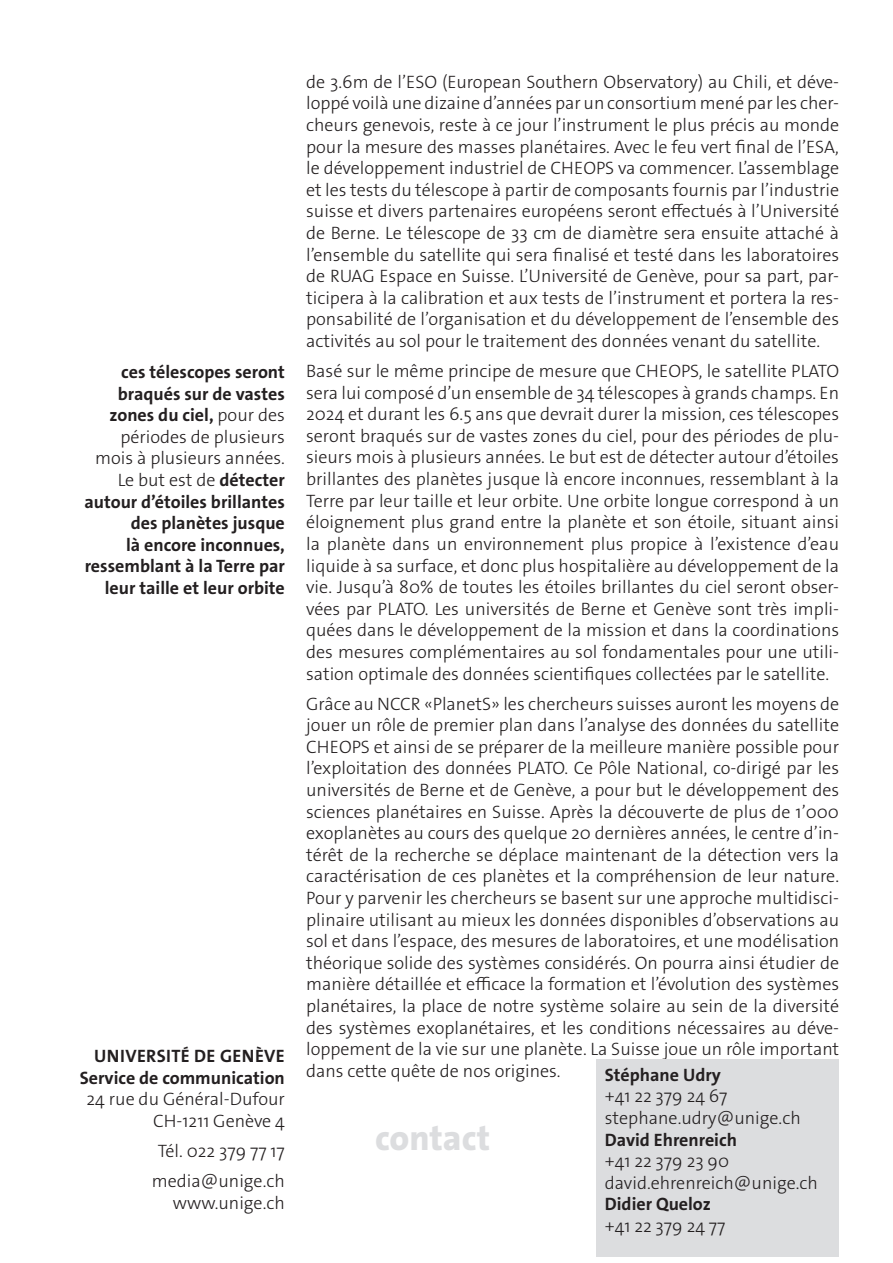
<style>
.page{position:relative;width:893px;height:1263px;background:#fff}
.page>*{position:absolute;margin:0;border:0;box-sizing:border-box;transform-origin:0 0}
._4__texte_courant{font:800 35.7px "The Sans Os F";color:#dcdddf}
._4__texte_courant-2{font:300 18px/21.6px "The Sans Os F";color:#231f20;text-align:justify}
._4__texte_courant-3{font:700 18px/21.6px "The Sans Os F";color:#231f20;text-align:right}
.texte_courant{font:300 18px/21.6px "The Sans Os F";color:#231f20;text-align:right}
.texte_courant-2{font:700 18px "The Sans Os F";letter-spacing:.02em;color:#231f20}
.s1{font-weight:300}
.s2{font-weight:700}
</style>
<div class="page">
<div style="left:596px;top:1059px;width:243px;height:197px;background:#dcdddf"></div>
<p class="_4__texte_courant-3" style="left:84px;top:361px;width:202px">ces télescopes seront braqués sur de vastes zones du ciel, <span class="s1">pour des périodes de plusieurs mois à plusieurs années.<br>Le but est de</span> détecter autour d’étoiles brillantes des planètes jusque<br>là encore inconnues, ressemblant à la Terre par leur taille et leur orbite</p>
<p class="texte_courant-2" style="left:94px;top:1044px;width:192px">UNIVERSITÉ DE GENÈVE</p>
<p class="texte_courant" style="left:80px;top:1067px;width:207px"><span class="s2">Service de communication<br></span>24 rue du Général-Dufour<br>CH-1211 Genève 4</p>
<p class="texte_courant" style="left:158px;top:1140px;width:129px">Tél. 022 379 77 17</p>
<p class="texte_courant" style="left:152px;top:1170px;width:135px">media@unige.ch www.unige.ch</p>
<p class="_4__texte_courant-2" style="left:306px;top:71px;width:534px">de 3.6m de l’ESO (European Southern Observatory) au Chili, et déve&shy;loppé voilà une dizaine d’années par un consortium mené par les cher&shy;cheurs genevois, reste à ce jour l’instrument le plus précis au monde pour la mesure des masses planétaires. Avec le feu vert final de l’ESA, le développement industriel de CHEOPS va commencer. L’assemblage et les tests du télescope à partir de composants fournis par l’industrie suisse et divers partenaires européens seront effectués à l’Université de Berne. Le télescope de 33 cm de diamètre sera ensuite attaché à l’ensemble du satellite qui sera finalisé et testé dans les laboratoires de RUAG Espace en Suisse. L’Université de Genève, pour sa part, par&shy;ticipera à la calibration et aux tests de l’instrument et portera la res&shy;ponsabilité de l’organisation et du développement de l’ensemble des activités au sol pour le traitement des données venant du satellite.</p>
<p class="_4__texte_courant-2" style="left:306px;top:360px;width:534px">Basé sur le même principe de mesure que CHEOPS, le satellite PLATO sera lui composé d’un ensemble de 34 télescopes à grands champs. En 2024 et durant les 6.5 ans que devrait durer la mission, ces télescopes seront braqués sur de vastes zones du ciel, pour des périodes de plu&shy;sieurs mois à plusieurs années. Le but est de détecter autour d’étoiles brillantes des planètes jusque là encore inconnues, ressemblant à la Terre par leur taille et leur orbite. Une orbite longue correspond à un éloignement plus grand entre la planète et son étoile, situant ainsi la planète dans un environnement plus propice à l’existence d’eau liquide à sa surface, et donc plus hospitalière au développement de la vie. Jusqu’à 80% de toutes les étoiles brillantes du ciel seront obser&shy;vées par PLATO. Les universités de Berne et Genève sont très impli&shy;quées dans le développement de la mission et dans la coordinations des mesures complémentaires au sol fondamentales pour une utili&shy;sation optimale des données scientifiques collectées par le satellite.</p>
<p class="_4__texte_courant-2" style="left:306px;top:693px;width:534px">Grâce au NCCR «PlanetS» les chercheurs suisses auront les moyens de jouer un rôle de premier plan dans l’analyse des données du satellite CHEOPS et ainsi de se préparer de la meilleure manière possible pour l’exploitation des données PLATO. Ce Pôle National, co-dirigé par les universités de Berne et de Genève, a pour but le développement des sciences planétaires en Suisse. Après la découverte de plus de 1’000 exoplanètes au cours des quelque 20 dernières années, le centre d’in&shy;térêt de la recherche se déplace maintenant de la détection vers la caractérisation de ces planètes et la compréhension de leur nature.<br>Pour y parvenir les chercheurs se basent sur une approche multidisci&shy;plinaire utilisant au mieux les données disponibles d’observations au sol et dans l’espace, des mesures de laboratoires, et une modélisation théorique solide des systèmes considérés. On pourra ainsi étudier de manière détaillée et efficace la formation et l’évolution des systèmes planétaires, la place de notre système solaire au sein de la diversité des systèmes exoplanétaires, et les conditions nécessaires au déve&shy;loppement de la vie sur une planète. La Suisse joue un rôle important dans cette quête de nos origines.</p>
<p class="_4__texte_courant-2" style="left:605px;top:1064px;width:215px;text-align:left"><span class="s2">Stéphane Udry<br></span>+41 22 379 24 67 stephane.udry@unige.ch<br><span class="s2">David Ehrenreich<br></span>+41 22 379 23 90 david.ehrenreich@unige.ch<br><span class="s2">Didier Queloz<br></span>+41 22 379 24 77</p>
<p class="_4__texte_courant" style="left:375px;top:1115px;width:116px">contact</p>
</div>
